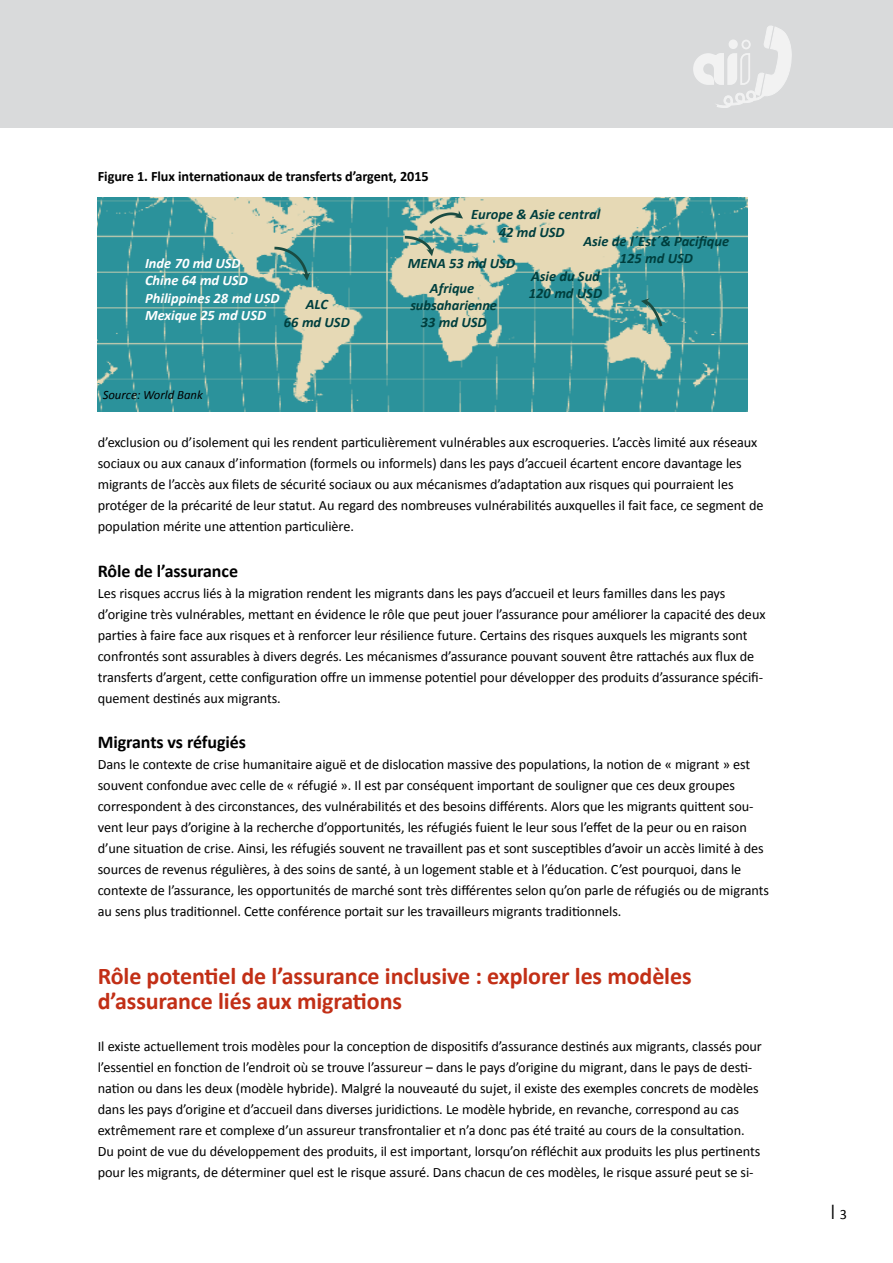
<style>
.page{position:relative;width:893px;height:1263px;background:#fff}
.page>*{position:absolute;margin:0;border:0;box-sizing:border-box;transform-origin:0 0}
.t1{font:700 24px/25.5px "Calibri";letter-spacing:-.005em;color:#c22f16}
.t2{font:700 18px "Calibri";letter-spacing:-.005em;color:#000}
.t3{font:italic 700 14.4px/17.4px "Calibri";color:#003f3e;text-align:center}
.t4{font:italic 700 14.4px/17.4px "Calibri";color:#fff}
.t5{font:14.25px/21px "Calibri";letter-spacing:-.005em;color:#000}
.t6{font:700 14.25px "Calibri";letter-spacing:-.005em;color:#000}
.t7{font:700 14.25px "DIN Alternate";color:#000}
.t8{font:italic 12.75px "Calibri";color:#000}
.s1{font-family:"Calibri";font-weight:400}
</style>
<div class="page">
<img style="left:98px;top:197px;width:649px;height:214px">
<svg style="left:274px;top:247px;width:36px;height:34px"></svg>
<svg style="left:405px;top:236px;width:29px;height:20px"></svg>
<svg style="left:641px;top:298px;width:21px;height:28px"></svg>
<svg style="left:429px;top:210px;width:34px;height:14px"></svg>
<div style="left:0;top:0;width:893px;height:128px;background:#d9dadb"></div>
<svg style="left:693px;top:26px;width:99px;height:82px"></svg>
<p class="t6" style="left:98px;top:167px;width:332px">Figure 1. Flux internationaux de transferts d’argent, 2015</p>
<p class="t4" style="left:145px;top:255px;width:136px">Inde 70 md USD<br>Chine 64 md USD<br>Philippines 28 md USD<br>Mexique 25 md USD</p>
<p class="t3" style="left:284px;top:296px;width:67px">ALC<br>66 md USD</p>
<p class="t8" style="left:103px;top:386px;width:102px">Source: World Bank</p>
<p class="t3" style="left:471px;top:206px;width:131px">Europe &amp; Asie central<br>42 md USD</p>
<p class="t3" style="left:408px;top:255px;width:109px">MENA 53 md USD</p>
<p class="t3" style="left:583px;top:233px;width:147px">Asie de l´Est´&amp; Pacifique<br>125 md USD</p>
<p class="t3" style="left:410px;top:279px;width:88px">Afrique subsaharienne<br>33 md USD</p>
<p class="t3" style="left:529px;top:267px;width:75px;text-align:left">Asie du Sud<br>120 md USD</p>
<p class="t5" style="left:98px;top:431px;width:667px">d’exclusion ou d’isolement qui les rendent particulièrement vulnérables aux escroqueries. L’accès limité aux réseaux sociaux ou aux canaux d’information (formels ou informels) dans les pays d’accueil écartent encore davantage les migrants de l’accès aux filets de sécurité sociaux ou aux mécanismes d’adaptation aux risques qui pourraient les protéger de la précarité de leur statut. Au regard des nombreuses vulnérabilités auxquelles il fait face, ce segment de population mérite une attention particulière.</p>
<p class="t2" style="left:98px;top:559px;width:142px">Rôle de l’assurance</p>
<p class="t5" style="left:98px;top:583px;width:669px">Les risques accrus liés à la migration rendent les migrants dans les pays d’accueil et leurs familles dans les pays d’origine très vulnérables, mettant en évidence le rôle que peut jouer l’assurance pour améliorer la capacité des deux parties à faire face aux risques et à renforcer leur résilience future. Certains des risques auxquels les migrants sont confrontés sont assurables à divers degrés. Les mécanismes d’assurance pouvant souvent être rattachés aux flux de transferts d’argent, cette configuration offre un immense potentiel pour développer des produits d’assurance spécifi&shy;quement destinés aux migrants.</p>
<p class="t2" style="left:98px;top:731px;width:150px">Migrants vs réfugiés</p>
<p class="t5" style="left:98px;top:754px;width:673px">Dans le contexte de crise humanitaire aiguë et de dislocation massive des populations, la notion de « migrant » est souvent confondue avec celle de « réfugié ». Il est par conséquent important de souligner que ces deux groupes correspondent à des circonstances, des vulnérabilités et des besoins différents. Alors que les migrants quittent sou&shy;vent leur pays d’origine à la recherche d’opportunités, les réfugiés fuient le leur sous l’effet de la peur ou en raison d’une situation de crise. Ainsi, les réfugiés souvent ne travaillent pas et sont susceptibles d’avoir un accès limité à des sources de revenus régulières, à des soins de santé, à un logement stable et à l’éducation. C’est pourquoi, dans le contexte de l’assurance, les opportunités de marché sont très différentes selon qu’on parle de réfugiés ou de migrants au sens plus traditionnel. Cette conférence portait sur les travailleurs migrants traditionnels.</p>
<h1 class="t1" style="left:98px;top:963px;width:595px">Rôle potentiel de l’assurance inclusive : explorer les modèles d’assurance liés aux migrations</h1>
<p class="t5" style="left:98px;top:1036px;width:666px">Il existe actuellement trois modèles pour la conception de dispositifs d’assurance destinés aux migrants, classés pour l’essentiel en fonction de l’endroit où se trouve l’assureur – dans le pays d’origine du migrant, dans le pays de desti&shy;nation ou dans les deux (modèle hybride). Malgré la nouveauté du sujet, il existe des exemples concrets de modèles dans les pays d’origine et d’accueil dans diverses juridictions. Le modèle hybride, en revanche, correspond au cas extrêmement rare et complexe d’un assureur transfrontalier et n’a donc pas été traité au cours de la consultation.<br>Du point de vue du développement des produits, il est important, lorsqu’on réfléchit aux produits les plus pertinents pour les migrants, de déterminer quel est le risque assuré. Dans chacun de ces modèles, le risque assuré peut se si-</p>
<p class="t7" style="left:826px;top:1203px;width:23px">︱<span class="s1">3</span></p>
</div>
